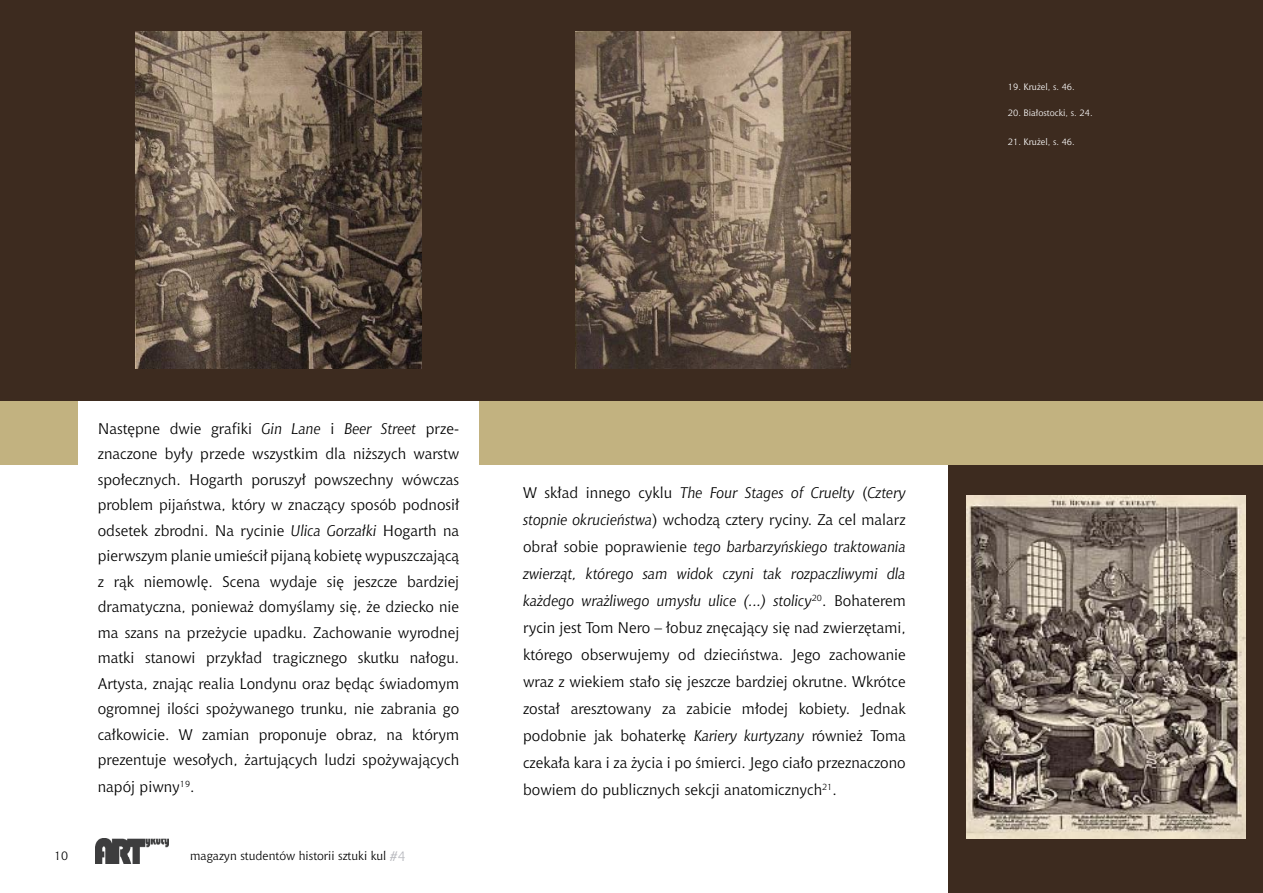
<style>
.page{position:relative;width:1263px;height:893px;background:#fff}
.page>*{position:absolute;margin:0;border:0;box-sizing:border-box;transform-origin:0 0}
.t1{font:15px/25.5px "Chianti PL";color:#000;text-align:justify}
.t2{font:12px "Chianti PL";color:#000}
.t3{font:9px "Chianti PL";color:#fff}
.s1{font-style:italic}
.s2{font-size:13.5px;color:#b9babf}
</style>
<div class="page">
<div style="left:0;top:387px;width:78px;height:77px;background:#c2b280"></div>
<div style="left:948px;top:440px;width:315px;height:453px;background:#3d2b1f"></div>
<div style="left:479px;top:387px;width:784px;height:77px;background:#c2b280"></div>
<div style="left:0;top:0;width:1263px;height:400px;background:#3d2b1f"></div>
<img style="left:966px;top:495px;width:279px;height:344px">
<img style="left:96px;top:839px;width:73px;height:24px">
<img style="left:135px;top:32px;width:287px;height:337px">
<img style="left:576px;top:32px;width:274px;height:336px">
<p class="t3" style="left:1008px;top:81px;width:68px">19. Krużel, s. 46.</p>
<p class="t3" style="left:1008px;top:108px;width:86px">20. Białostocki, s. 24.</p>
<p class="t3" style="left:1008px;top:136px;width:68px">21. Krużel, s. 46.</p>
<p class="t1" style="left:98px;top:415px;width:363px">Następne dwie grafiki <span class="s1">Gin Lane</span> i <span class="s1">Beer Street</span> prze&shy;znaczone były przede wszystkim dla niższych warstw społecznych. Hogarth poruszył powszechny wówczas problem pijaństwa, który w znaczący sposób podnosił odsetek zbrodni. Na rycinie <span class="s1">Ulica Gorzałki</span> Hogarth na pierwszym planie umieścił pijaną kobietę wypuszczającą z rąk niemowlę. Scena wydaje się jeszcze bardziej dramatyczna, ponieważ domyślamy się, że dziecko nie ma szans na przeżycie upadku. Zachowanie wyrodnej matki stanowi przykład tragicznego skutku nałogu.<br>Artysta, znając realia Londynu oraz będąc świadomym ogromnej ilości spożywanego trunku, nie zabrania go całkowicie. W zamian proponuje obraz, na którym prezentuje wesołych, żartujących ludzi spożywających</p>
<p class="t1" style="left:98px;top:774px;width:98px">napój piwny<sup>19</sup>.</p>
<p class="t2" style="left:54px;top:848px;width:16px">10</p>
<p class="t2" style="left:190px;top:848px;width:217px">magazyn studentów historii sztuki kul <span class="s2">#4</span></p>
<p class="t1" style="left:523px;top:478px;width:384px;line-height:27px">W skład innego cyklu <span class="s1">The Four Stages of Cruelty</span> (<span class="s1">Cztery stopnie okrucieństwa</span>) wchodzą cztery ryciny. Za cel malarz obrał sobie poprawienie <span class="s1">tego barbarzyńskiego traktowania zwierząt, którego sam widok czyni tak rozpaczliwymi dla każdego wrażliwego umysłu ulice (...) stolicy</span><sup>20</sup>. Bohaterem rycin jest Tom Nero – łobuz znęcający się nad zwierzętami, którego obserwujemy od dzieciństwa. Jego zachowanie wraz z wiekiem stało się jeszcze bardziej okrutne. Wkrótce został aresztowany za zabicie młodej kobiety. Jednak podobnie jak bohaterkę <span class="s1">Kariery kurtyzany</span> również Toma czekała kara i za życia i po śmierci. Jego ciało przeznaczono bowiem do publicznych sekcji anatomicznych<sup>21</sup>.</p>
</div>
